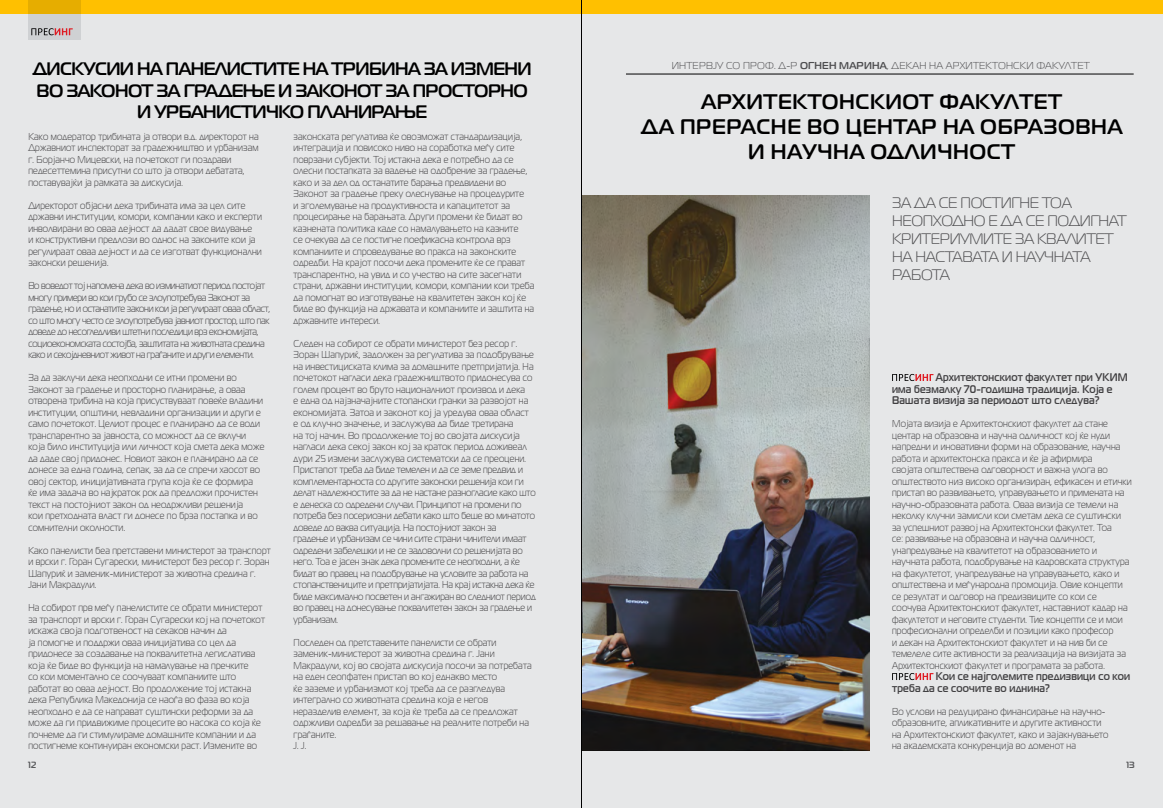
<style>
.page{position:relative;width:1163px;height:808px;background:#fff}
.page>*{position:absolute;margin:0;border:0;box-sizing:border-box;transform-origin:0 0}
.t1{font:700 21px/25.2px "ONE";letter-spacing:.03em;color:#000;text-align:center}
.t2{font:700 18px "ONE";letter-spacing:-.03em;color:#000}
.t3{font:15.1px/18.1px "ONE";letter-spacing:-.02em;color:#4d4d4f}
.t4{font:700 11.1px/11.5px "ONE";letter-spacing:.02em;color:#414042;scale:.9 1}
.t5{font:10px/11.5px "ONE";letter-spacing:.02em;color:#414042;scale:.9 1}
.t6{font:10px/11.5px "ONE";color:#414042;scale:.9 1}
.t7{font:10px/11.5px "ONE";letter-spacing:-.025em;color:#414042;scale:.9 1}
.t8{font:10px "ONE";letter-spacing:.02em;color:#4d4d4f}
.t9{font:700 9px "ONE";color:#58595b}
.s1{font-weight:700}
</style>
<div class="page">
<div style="left:0;top:14px;width:1162px;height:794px;background:#e6e7e8"></div>
<hr style="left:626px;top:74px;width:507px;height:1px;background:#000">
<img style="left:582px;top:195px;width:287px;height:555px">
<svg style="left:892px;top:374px;width:41px;height:7px"></svg>
<svg style="left:892px;top:673px;width:41px;height:7px"></svg>
<div style="left:581px;top:0;width:581px;height:14px;background:#ffc000"></div>
<div style="left:0;top:0;width:581px;height:14px;background:#ffc000"></div>
<svg style="left:28px;top:0;width:53px;height:40px;background:#d8c17c"></svg>
<svg style="left:31px;top:28px;width:42px;height:7px"></svg>
<hr style="left:581px;top:0;width:1px;height:808px;background:#000">
<h2 class="t2" style="left:33px;top:58px;width:14px">ДИСКУСИИ</h2>
<h2 class="t2" style="left:137px;top:58px;width:55px">НА ПАНЕЛИСТИТЕ</h2>
<h2 class="t2" style="left:303px;top:58px;width:43px">НА ТРИБИНА</h2>
<h2 class="t2" style="left:424px;top:58px;width:67px">ЗАИЗМЕНИ</h2>
<h2 class="t2" style="left:37px;top:80px;width:493px">ВО Законот за градење и Законот за п росторно</h2>
<h2 class="t2" style="left:137px;top:101px;width:291px">и урбанистичко планирање</h2>
<p class="t5" style="left:28px;top:130px;width:257px">Како модератор трибината ја отвори в.д. директорот на Државниот инспекторат за градежништво и урбанизам г. Борјанчо Мицевски, на почетокот ги поздрави педесеттемина присутни со што ја отвори дебатата, поставувајќи ја рамката за дискусија.</p>
<p class="t5" style="left:28px;top:199px;width:261px">Директорот објасни дека трибината има за цел сите државни институции, комори, компании како и експерти инволвирани во оваа дејност да дадат свое видување<br>и конструктивни предлози во однос на законите кои ја регулираат оваа дејност и да се изготват функционални законски решенија.</p>
<p class="t7" style="left:28px;top:280px;width:270px">Во воведот тој напомена дека во изминатиот период постојат многу примери во кои грубо се злоупотребува Законот за градење, но и останатите закони кои ја регулираат оваа област, со што многу често се злоупотребува јавниот простор, што пак доведе до несогледливи штетни последици врз економијата, социоекономската состојба, заштитата на животната средина како и секојдневниот живот на граѓаните и други елементи.</p>
<p class="t5" style="left:28px;top:372px;width:264px">За да заклучи дека неопходни се итни промени во Законот за градење и просторно планирање, а оваа отворена трибина на која присуствуваат повеќе владини институции, општини, невладини организации и други е само почетокот. Целиот процес е планирано да се води транспарентно за јавноста, со можност да се вклучи која било институција или личност која смета дека може да даде свој придонес. Новиот закон е планирано да се донесе за една година, сепак, за да се спречи хаосот во овој сектор, иницијативната група која ќе се формира<br>ќе има задача во најкраток рок да предложи прочистен текст на постојниот закон од неодржливи решенија<br>кои претходната власт ги донесе по брза постапка и во сомнителни околности.</p>
<p class="t5" style="left:28px;top:544px;width:271px">Како панелисти беа претставени министерот за транспорт и врски г. Горан Сугарески, министерот без ресор г. Зоран Шапуриќ и заменик-министерот за животна средина г.<br>Јани Макрадули.</p>
<p class="t5" style="left:28px;top:602px;width:264px">На собирот прв меѓу панелистите се обрати министерот за транспорт и врски г. Горан Сугарески кој на почетокот искажа своја подготвеност на секаков начин да<br>ја помогне и поддржи оваа иницијатива со цел да придонесе за создавање на поквалитетна легислатива која ќе биде во функција на намалување на пречките<br>со кои моментално се соочуваат компаниите што работат во оваа дејност. Во продолжение тој истакна дека Република Македонија се наоѓа во фаза во која неопходно е да се направат суштински реформи за да може да ги придвижиме процесите во насока со која ќе почнеме да ги стимулираме домашните компании и да постигнеме континуиран економски раст. Измените во</p>
<p class="t5" style="left:293px;top:130px;width:269px">законската регулатива ќе овозможат стандардизација, интеграција и повисоко ниво на соработка меѓу сите поврзани субјекти. Тој истакна дека е потребно да се олесни постапката за вадење на одобрение за градење, како и за дел од останатите барања предвидени во Законот за градење преку олеснување на процедурите<br>и зголемување на продуктивноста и капацитетот за процесирање на барањата. Други промени ќе бидат во казнената политика каде со намалувањето на казните<br>се очекува да се постигне поефикасна контрола врз компаниите и спроведување во пракса на законските одредби. На крајот посочи дека промените ќе се прават транспарентно, на увид и со учество на сите засегнати страни, државни институции, комори, компании кои треба да помогнат во изготвување на квалитетен закон кој ќе биде во функција на државата и компаниите и заштита на државните интереси.</p>
<p class="t6" style="left:293px;top:337px;width:271px">Следен на собирот се обрати министерот без ресор г.<br>Зоран Шапуриќ, задолжен за регулатива за подобрување на инвестициската клима за домашните претпријатија. На почетокот нагласи дека градежништвото придонесува со голем процент во бруто националниот производ и дека<br>е една од најзначајните стопански гранки за развојот на економијата. Затоа и законот кој ја уредува оваа област е од клучно значење, и заслужува да биде третирана<br>на тој начин. Во продолжение тој во својата дискусија нагласи дека секој закон кој за краток период доживеал дури 25 измени заслужува систематски да се преоцени.<br>Пристапот треба да биде темелен и да се земе предвид и комплементарноста со другите законски решенија кои ги делат надлежностите за да не настане разногласие како што е денеска со одредени случаи. Принципот на промени по потреба без посериозни дебати како што беше во минатото доведе до ваква ситуација. На постојниот закон за<br>градење и урбанизам се чини сите страни чинители имаат одредени забелешки и не се задоволни со решенијата во него. Тоа е јасен знак дека промените се неопходни, а ќе бидат во правец на подобрување на условите за работа на стопанствениците и претпријатијата. На крај истакна дека ќе биде максимално посветен и ангажиран во следниот период во правец на донесување поквалитетен закон за градење и урбанизам.</p>
<p class="t5" style="left:293px;top:636px;width:266px">Последен од претставените панелисти се обрати заменик-министерот за животна средина г. Јани Макрадули, кој во својата дискусија посочи за потребата на еден сеопфатен пристап во кој еднакво место<br>ќе заземе и урбанизмот кој треба да се разгледува интегрално со животната средина која е негов неразделив елемент, за која ќе треба да се предложат одржливи одредби за решавање на реалните потреби на граѓаните.<br>Ј. Ј.</p>
<p class="t8" style="left:671px;top:60px;width:15px">Инте</p>
<p class="t8" style="left:699px;top:60px;width:208px">рвју со п роф. д-р <span class="s1">Огнен Марина</span>, декан</p>
<p class="t8" style="left:928px;top:60px;width:44px">на Архитект</p>
<p class="t8" style="left:997px;top:60px;width:16px">онски</p>
<p class="t8" style="left:1036px;top:60px;width:43px">факултет</p>
<h1 class="t1" style="left:641px;top:88px;width:482px">Архитектонскиот факултет<br>да п рерасне во центар на образовна и научна одличност</h1>
<h3 class="t3" style="left:891px;top:193px;width:101px">За да се пости</h3>
<h3 class="t3" style="left:891px;top:193px;width:217px;text-indent:119px">гне тоа<br>не опходно е да се подигнат крите</h3>
<h3 class="t3" style="left:939px;top:230px;width:54px">риумите</h3>
<h3 class="t3" style="left:1014px;top:230px;width:72px">за квалитет</h3>
<h3 class="t3" style="left:891px;top:248px;width:34px">на наста</h3>
<h3 class="t3" style="left:962px;top:248px;width:20px">вата</h3>
<h3 class="t3" style="left:1001px;top:248px;width:62px">и научната</h3>
<h3 class="t3" style="left:891px;top:266px;width:51px">работа</h3>
<p class="t4" style="left:892px;top:371px;width:246px;text-indent:44px">Архитектонскиот факултет при УКИМ има безмалку 70-годишна традиција. Која е<br>Вашата визија за периодот што следува?</p>
<p class="t5" style="left:891px;top:418px;width:267px">Мојата визија е Архитектонскиот факултет да стане центар на образовна и научна одличност кој ќе нуди напредни и иновативни форми на образование, научна работа и архитектонска пракса и ќе ја афирмира<br>својата општествена одговорност и важна улога во општеството низ високо организиран, ефикасен и етички пристап во развивањето, управувањето и примената на научно-образовната работа. Оваа визија се темели на неколку клучни замисли кои сметам дека се суштински за успешниот развој на Архитектонски факултет. Тоа<br>се: развивање на образовна и научна одличност, унапредување на квалитетот на образованието и научната работа, подобрување на кадровската структура на факултетот, унапредување на управувањето, како и општествена и меѓународна промоција. Овие концепти се резултат и одговор на предизвиците со кои се соочува Архитектонскиот факултет, наставниот кадар на факултетот и неговите студенти. Тие концепти се и мои професионални определби и позиции како професор<br>и декан на Архитектонскиот факултет и на нив би се темелеле сите активности за реализација на визијата за Архитектонскиот факултет и програмата за работа.</p>
<p class="t4" style="left:891px;top:670px;width:266px;text-indent:44px">Кои се најголемите предизвици со кои треба да се соочите во иднина?</p>
<p class="t5" style="left:891px;top:705px;width:242px">Во услови на редуцирано финансирање на научно&shy;образовните, апликативните и другите активности на Архитектонскиот факултет, како и зајакнувањето на академската конкуренција во доменот на</p>
<p class="t9" style="left:28px;top:759px;width:10px">12</p>
<p class="t9" style="left:1126px;top:759px;width:10px">13</p>
</div>
